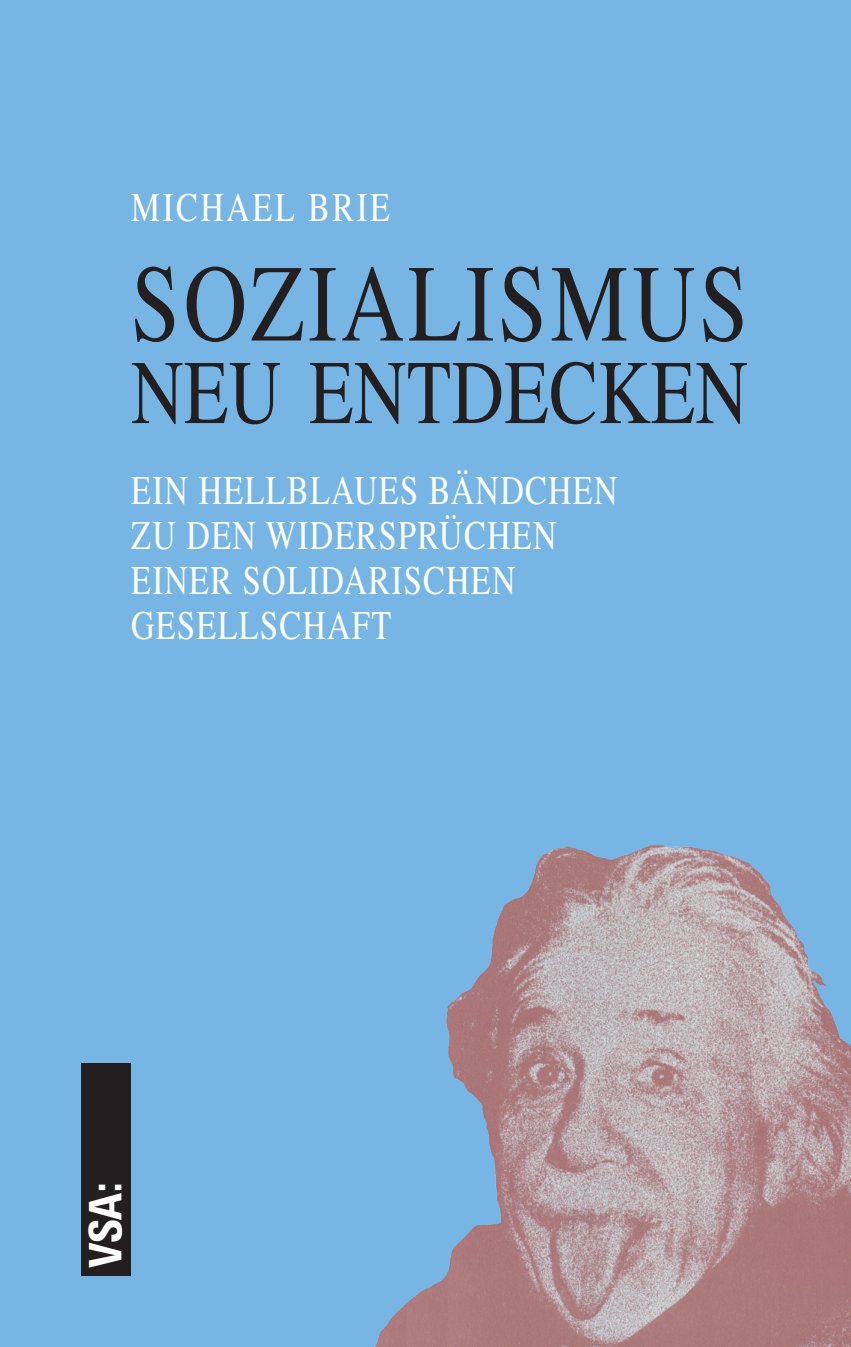
<style>
.page{position:relative;width:851px;height:1347px;background:#fff}
.page>*{position:absolute;margin:0;border:0;box-sizing:border-box;transform-origin:0 0}
.t1{font:109.5px "Times LT Std";letter-spacing:.045em;color:#231f20;scale:.8 1}
.t2{font:90.5px "Times LT Std";letter-spacing:.005em;color:#231f20;scale:.8 1}
.t3{font:800 condensed 45px "Univers Next Pro";color:#fff}
.t4{font:40.5px "Times LT Std";letter-spacing:.04em;color:#fff;scale:.8 1}
.t5{font:40.5px "Times LT Std";letter-spacing:.08em;color:#fff;scale:.8 1}
</style>
<div class="page">
<div style="left:0;top:0;width:850px;height:1346px;background:#77b6e4"></div>
<div style="left:81px;top:1063px;width:50px;height:213px;background:#231f20"></div>
<img style="left:375px;top:845px;width:475px;height:501px">
<p class="t5" style="left:131px;top:184px;width:325px">MICHAEL BRIE</p>
<p class="t1" style="left:131px;top:242px;width:772px">SOZIALISMUS</p>
<p class="t2" style="left:131px;top:342px;width:772px">NEU ENTDECKEN</p>
<p class="t4" style="left:131px;top:467px;width:609px">EIN HELLBLAUES BÄNDCHEN</p>
<p class="t4" style="left:131px;top:512px;width:533px">ZU DEN WIDERSPRÜCHEN</p>
<p class="t4" style="left:131px;top:557px;width:482px">EINER SOLIDARISCHEN</p>
<p class="t4" style="left:131px;top:602px;width:326px">GESELLSCHAFT</p>
<p class="t3" style="left:79px;top:1268px;width:88px;rotate:-90deg">VSA:</p>
</div>
